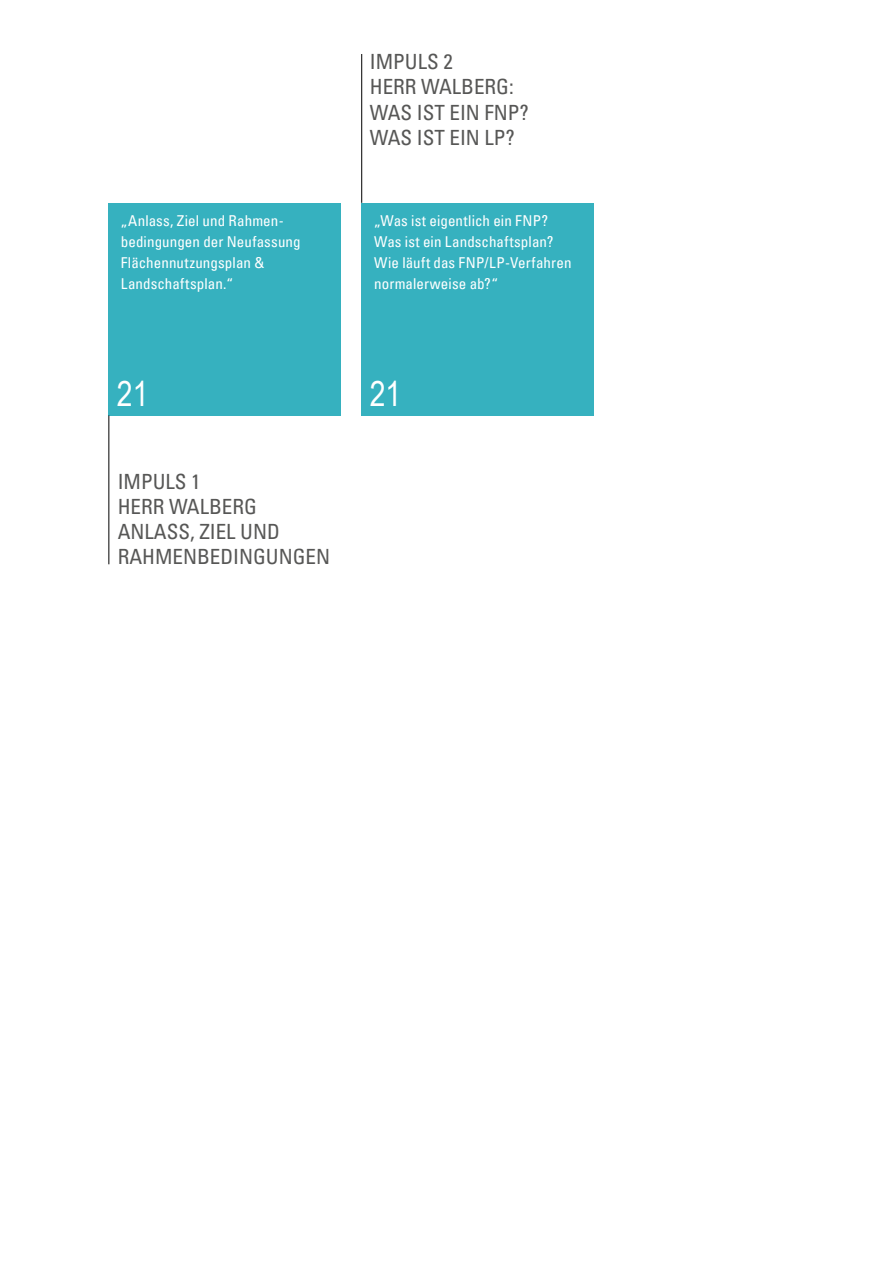
<style>
.page{position:relative;width:893px;height:1263px;background:#fff}
.page>*{position:absolute;margin:0;border:0;box-sizing:border-box;transform-origin:0 0}
.t1{font:34.5px "Arial Narrow";color:#fff}
.t2{font:condensed 21px/25.2px "Univers LT Pro";color:#575756}
.t3{font:condensed 15px/21px "Univers LT Pro";letter-spacing:.005em;color:#fff}
</style>
<div class="page">
<div style="left:108px;top:203px;width:232px;height:212px;background:#36b1bf"></div>
<div style="left:361px;top:203px;width:232px;height:212px;background:#36b1bf"></div>
<hr style="left:108px;top:415px;width:1px;height:149px;background:#000">
<hr style="left:361px;top:54px;width:1px;height:149px;background:#000">
<h2 class="t2" style="left:370px;top:49px;width:161px">IMPULS 2<br>HERR WALBERG:<br>WAS IST EIN FNP?<br>WAS IST EIN LP?</h2>
<p class="t3" style="left:121px;top:210px;width:181px">„Anlass, Ziel und Rahmen&shy;bedingungen der Neufassung<br>Flächennutzungsplan &amp;<br>Landschaftsplan.“</p>
<p class="t3" style="left:374px;top:210px;width:199px">„Was ist eigentlich ein FNP?<br>Was ist ein Landschaftsplan?<br>Wie läuft das FNP/LP-Verfahren normalerweise ab?“</p>
<h1 class="t1" style="left:117px;top:368px;width:33px">21</h1>
<h2 class="t2" style="left:118px;top:468px;width:214px">IMPULS 1<br>HERR WALBERG<br>ANLASS, ZIEL UND<br>RAHMENBEDINGUNGEN</h2>
<h1 class="t1" style="left:370px;top:368px;width:33px">21</h1>
</div>
